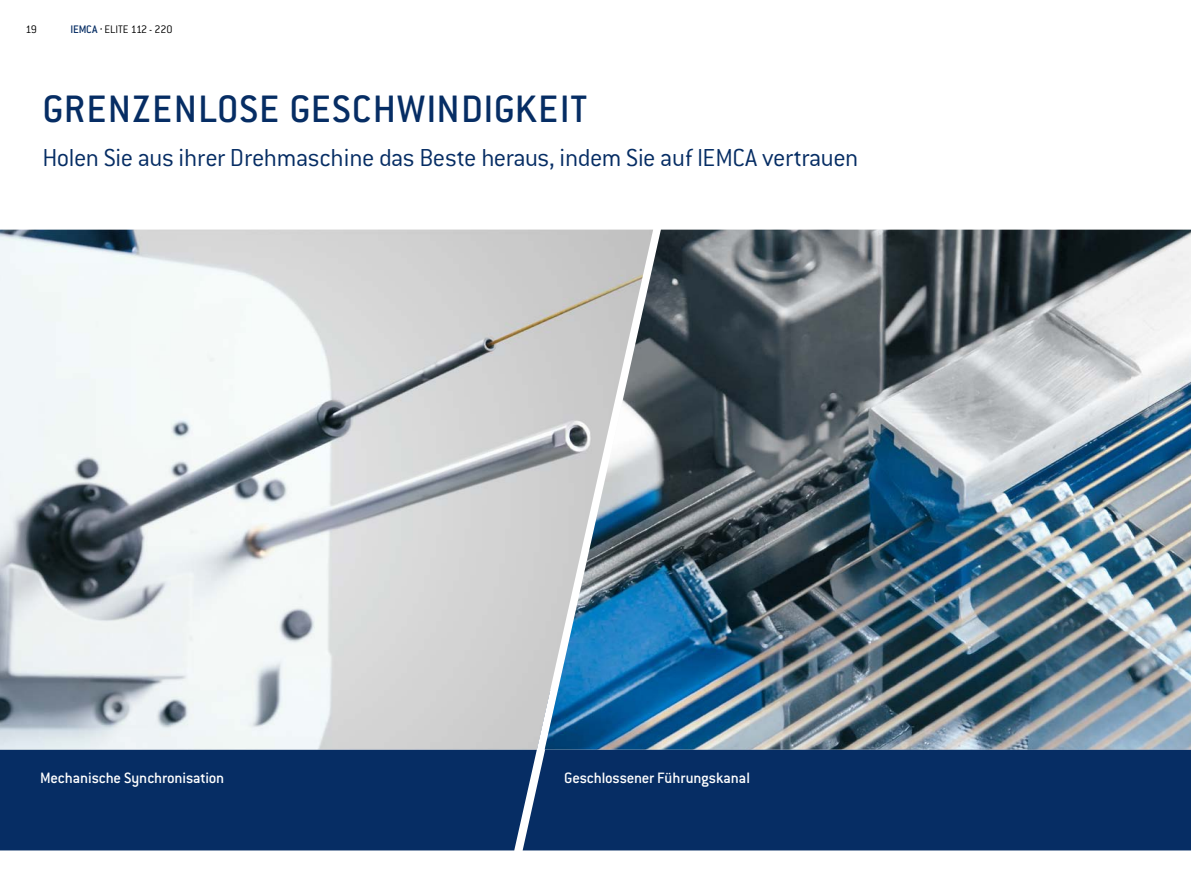
<style>
.page{position:relative;width:1191px;height:893px;background:#fff}
.page>*{position:absolute;margin:0;border:0;box-sizing:border-box;transform-origin:0 0}
.t1{font:500 42px "Conduit ITC";letter-spacing:.03em;color:#062d64}
.t2{font:300 27px "Conduit ITC";letter-spacing:-.015em;color:#062d64}
.t3{font:500 16.5px "Conduit ITC";letter-spacing:-.01em;color:#fff}
.t4{font:300 12px "Conduit ITC";letter-spacing:-.015em;color:#000}
.s1{font-weight:500;color:#062d64}
.s2{font-family:"Myriad Pro";font-weight:400;font-style:italic}
</style>
<div class="page">
<div style="left:0;top:749px;width:522px;height:101px;background:#062d64"></div>
<div style="left:522px;top:749px;width:669px;height:101px;background:#062d64"></div>
<img style="left:653px;top:230px;width:538px;height:519px">
<img style="left:0;top:230px;width:653px;height:519px">
<p class="t4" style="left:26px;top:23px;width:13px">19</p>
<p class="t4" style="left:71px;top:23px;width:103px"><span class="s1">IEMCA</span> <span class="s2">·</span> ELITE 112 - 220</p>
<p class="t1" style="left:43px;top:85px;width:546px">GRENZENLOSE GESCHWINDIGKEIT</p>
<p class="t2" style="left:43px;top:143px;width:817px">Holen Sie aus ihrer Drehmaschine das Beste heraus, indem Sie auf IEMCA vertrauen</p>
<p class="t3" style="left:40px;top:768px;width:185px">Mechanische Synchronisation</p>
<p class="t3" style="left:564px;top:768px;width:187px">Geschlossener Führungskanal</p>
</div>
